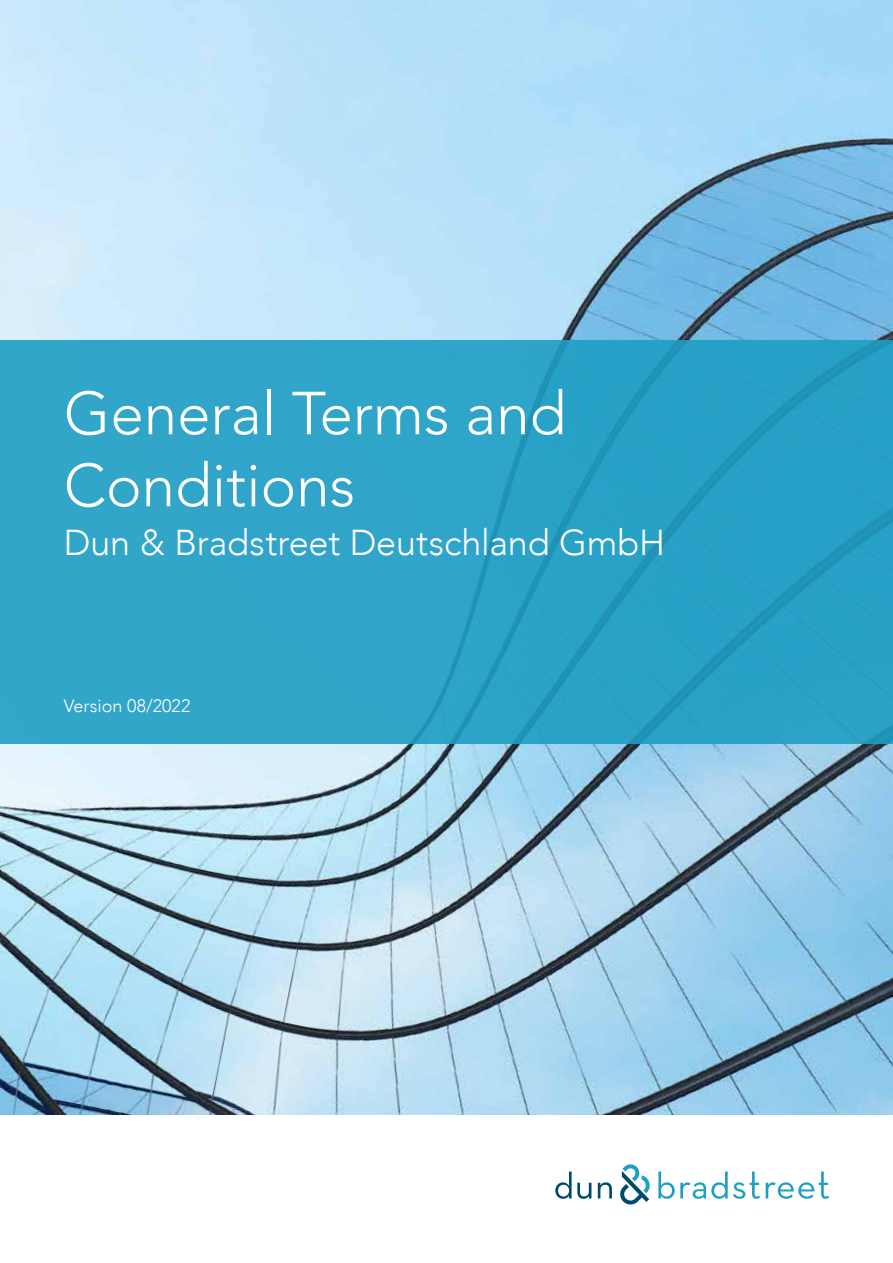
<style>
.page{position:relative;width:893px;height:1263px;background:#fff}
.page>*{position:absolute;margin:0;border:0;box-sizing:border-box;transform-origin:0 0}
.t1{font:300 60px/72px "Avenir";color:#fff}
.t2{font:300 36px "Avenir";letter-spacing:-.005em;color:#fff}
.t3{font:300 18px "Avenir";color:#fff}
</style>
<div class="page">
<img style="left:0;top:0;width:893px;height:1114px">
<div style="left:0;top:340px;width:893px;height:404px;background:#2fa5c9"></div>
<svg style="left:555px;top:1164px;width:95px;height:40px"></svg>
<svg style="left:766px;top:1171px;width:63px;height:28px"></svg>
<svg style="left:658px;top:1171px;width:102px;height:28px"></svg>
<h1 class="t1" style="left:64px;top:378px;width:504px">General Terms and<br>Conditions</h1>
<p class="t2" style="left:64px;top:522px;width:603px">Dun &amp; Bradstreet Deutschland GmbH</p>
<p class="t3" style="left:64px;top:695px;width:128px">Version 08/2022</p>
</div>
